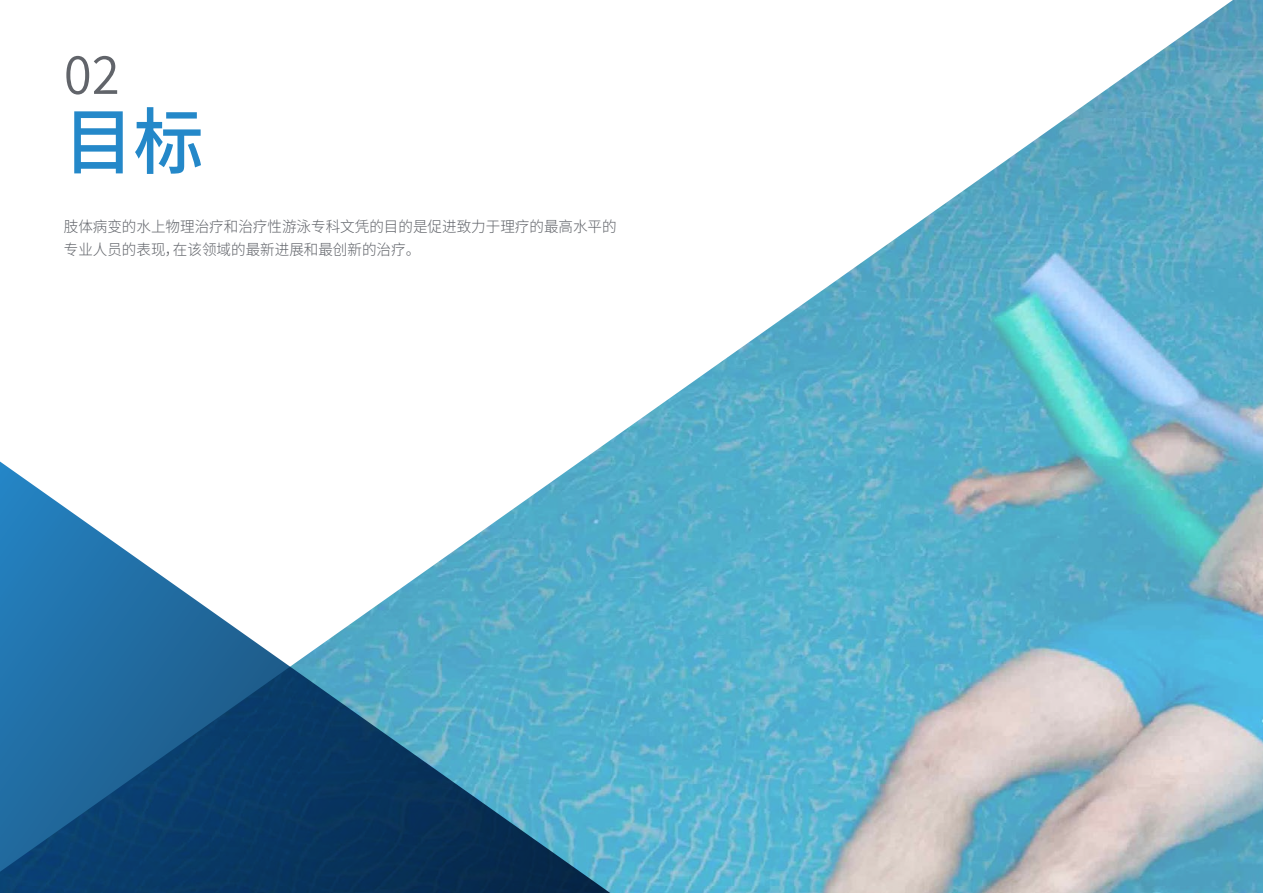
<style>
.page{position:relative;width:1263px;height:893px;background:#fff}
.page>*{position:absolute;margin:0;border:0;box-sizing:border-box;transform-origin:0 0}
.t1{font:500 72px "Source Han Sans CN";color:#2488c9}
.t2{font:52.5px "Source Han Sans CN";color:#61646a}
.t3{font:300 15px/22.5px "Source Han Sans CN";color:#61646a}
</style>
<div class="page">
<img style="left:602px;top:0;width:661px;height:893px">
<svg style="left:0;top:446px;width:640px;height:447px"></svg>
<h2 class="t2" style="left:64px;top:45px;width:57px">02</h2>
<h1 class="t1" style="left:64px;top:101px;width:141px">目标</h1>
<p class="t3" style="left:64px;top:216px;width:554px">肢体病变的水上物理治疗和治疗性游泳专科文凭的目的是促进致力于理疗的最高水平的专业人员的表现，在该领域的最新进展和最创新的治疗。</p>
</div>
